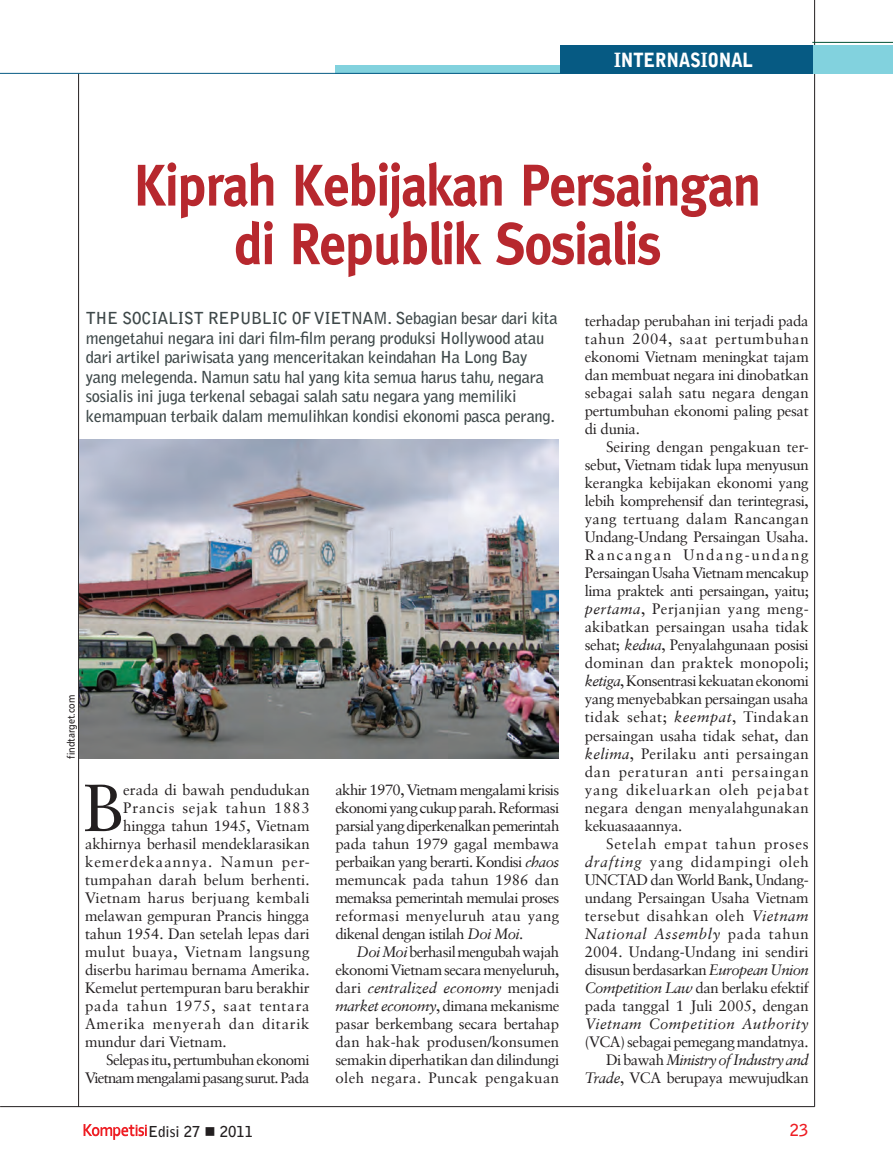
<style>
.page{position:relative;width:893px;height:1170px;background:#fff}
.page>*{position:absolute;margin:0;border:0;box-sizing:border-box;transform-origin:0 0}
.t1{font:66.6px "Sabon";color:#231f20}
.t2{font:700 58.65px/58.7px "Meta";letter-spacing:-.02em;color:#b7282e;text-align:center;scale:.9 1}
.t3{font:900 19.5px "Bell Gothic Std";letter-spacing:-.015em;color:#fff;scale:.9 1}
.t4{font:700 16.5px/19.5px "Bell Gothic Std";letter-spacing:-.02em;color:#3e4849}
.t5{font:700 16.5px "Bell Gothic Std";color:#ee1d23}
.t6{font:15px/18px "Sabon";letter-spacing:-.01em;color:#231f20;text-align:justify}
.t7{font:15px/18px "Sabon";letter-spacing:-.035em;color:#231f20;text-align:right}
.t8{font:15px "Sabon";letter-spacing:.05em;color:#231f20}
.t9{font:15px "Sabon";letter-spacing:-.05em;color:#231f20}
.t10{font:15px "Sabon";letter-spacing:-.04em;color:#231f20}
.t11{font:15px "Sabon";letter-spacing:.01em;color:#231f20}
.t12{font:15px "Sabon";letter-spacing:.015em;color:#231f20}
.t13{font:italic 15px "Sabon";letter-spacing:.03em;color:#231f20}
.t14{font:15px "Sabon";letter-spacing:.03em;color:#231f20}
.t15{font:15px "Sabon";letter-spacing:.045em;color:#231f20}
.t16{font:15px "Sabon";letter-spacing:.065em;color:#231f20}
.t17{font:700 15px "Bell Gothic Std";color:#231f20}
.t18{font:10.5px "Humanist 777 BT Roman B";color:#231f20;scale:.9 1}
.s1{font-style:italic}
</style>
<div class="page">
<svg style="left:84px;top:1124px;width:63px;height:15px"></svg>
<hr style="left:0;top:1106px;width:815px;height:1px;background:#231f20">
<hr style="left:78px;top:74px;width:1px;height:1032px;background:#231f20">
<hr style="left:814px;top:0;width:1px;height:1106px;background:#231f20">
<div style="left:808px;top:45px;width:85px;height:28px;background:#82d2de"></div>
<div style="left:560px;top:45px;width:253px;height:28px;background:#065a83"></div>
<div style="left:335px;top:65px;width:225px;height:9px;background:#82d2de"></div>
<hr style="left:0;top:73px;width:813px;height:1px;background:#065a83">
<hr style="left:812px;top:42px;width:81px;height:1px;background:#025133">
<img style="left:79px;top:439px;width:479px;height:319px">
<h3 class="t3" style="left:614px;top:48px;width:156px">INTERNASIONAL</h3>
<h2 class="t2" style="left:134px;top:156px;width:698px">Kiprah Kebijakan Persaingan di Republik Sosialis</h2>
<p class="t4" style="left:86px;top:308px;width:473px">THE SOCIALIST REPUBLIC OF VIETNAM. Sebagian besar dari kita mengetahui negara ini dari film-film perang produksi Hollywood atau dari artikel pariwisata yang menceritakan keindahan Ha Long Bay yang melegenda. Namun satu hal yang kita semua harus tahu, negara sosialis ini juga terkenal sebagai salah satu negara yang memiliki kemampuan terbaik dalam memulihkan kondisi ekonomi pasca perang.</p>
<p class="t18" style="left:64px;top:758px;width:72px;rotate:-90deg">findtarget.com</p>
<h1 class="t1" style="left:83px;top:767px;width:42px">B</h1>
<p class="t6" style="left:123px;top:781px;width:188px">erada di bawah pendudukan</p>
<p class="t8" style="left:123px;top:798px;width:188px">Prancis sejak tahun 1883</p>
<p class="t6" style="left:123px;top:817px;width:188px">hingga tahun 1945, Vietnam</p>
<p class="t6" style="left:85px;top:835px;width:226px">akhirnya berhasil mendeklarasikan</p>
<p class="t16" style="left:85px;top:852px;width:225px">kemerdekaannya. Namun per-</p>
<p class="t11" style="left:85px;top:870px;width:226px">tumpahan darah belum berhenti.</p>
<p class="t12" style="left:85px;top:888px;width:226px">Vietnam harus berjuang kembali</p>
<p class="t6" style="left:85px;top:907px;width:226px">melawan gempuran Prancis hingga</p>
<p class="t6" style="left:85px;top:925px;width:226px">tahun 1954. Dan setelah lepas dari</p>
<p class="t14" style="left:85px;top:942px;width:226px">mulut buaya, Vietnam langsung</p>
<p class="t6" style="left:85px;top:961px;width:226px">diserbu harimau bernama Amerika.</p>
<p class="t6" style="left:85px;top:979px;width:226px">Kemelut pertempuran baru berakhir</p>
<p class="t8" style="left:85px;top:996px;width:226px">pada tahun 1975, saat tentara</p>
<p class="t15" style="left:85px;top:1014px;width:226px">Amerika menyerah dan ditarik</p>
<p class="t6" style="left:85px;top:1033px;width:143px">mundur dari Vietnam.</p>
<p class="t10" style="left:106px;top:1050px;width:205px">Selepas itu, pertumbuhan ekonomi</p>
<p class="t9" style="left:85px;top:1068px;width:226px">Vietnam mengalami pasang surut. Pada</p>
<p class="t6" style="left:335px;top:781px;width:226px">akhir 1970, Vietnam mengalami krisis ekonomi yang cukup parah. Reformasi parsial yang diperkenalkan pemerintah pada tahun 1979 gagal membawa perbaikan yang berarti. Kondisi <span class="s1">chaos </span>memuncak pada tahun 1986 dan memaksa pemerintah memulai proses reformasi menyeluruh atau yang dikenal dengan istilah <span class="s1">Doi Moi</span>.</p>
<p class="t6" style="left:335px;top:943px;width:225px;text-indent:21px"><span class="s1">Doi Moi</span> berhasil mengubah wajah ekonomi Vietnam secara menyeluruh, dari <span class="s1">centralized economy</span> menjadi <span class="s1">market economy</span>, dimana mekanisme pasar berkembang secara bertahap dan hak-hak produsen/konsumen semakin diperhatikan dan dilindungi oleh negara. Puncak pengakuan</p>
<p class="t6" style="left:585px;top:312px;width:225px">terhadap perubahan ini terjadi pada tahun 2004, saat pertumbuhan ekonomi Vietnam meningkat tajam dan membuat negara ini dinobatkan sebagai salah satu negara dengan pertumbuhan ekonomi paling pesat di dunia.</p>
<p class="t6" style="left:585px;top:438px;width:226px;text-indent:21px">Seiring dengan pengakuan ter&shy;sebut, Vietnam tidak lupa menyusun kerangka kebijakan ekonomi yang lebih komprehensif dan terintegrasi, yang tertuang dalam Rancangan Undang-Undang Persaingan Usaha.<br>Rancangan Undang-undang Persaingan Usaha Vietnam mencakup lima praktek anti persaingan, yaitu; <span class="s1">pertama</span>, Perjanjian yang meng&shy;akibatkan persaingan usaha tidak sehat; <span class="s1">kedua</span>, Penyalahgunaan posisi dominan dan praktek monopoli; <span class="s1">ketiga</span>, Konsentrasi kekuatan ekonomi yang menyebabkan persaingan usaha tidak sehat; <span class="s1">keempat</span>, Tindakan persaingan usaha tidak sehat, dan <span class="s1">kelima</span>, Perilaku anti persaingan dan peraturan anti persaingan yang dikeluarkan oleh pejabat negara dengan menyalahgunakan kekuasaaannya.</p>
<p class="t6" style="left:585px;top:834px;width:225px;text-indent:21px">Setelah empat tahun proses <span class="s1">drafting</span> yang didampingi oleh UNCTAD dan World Bank, Undang&shy;undang Persaingan Usaha Vietnam tersebut disahkan oleh <span class="s1">Vietnam National Assembly</span> pada tahun 2004. Undang-Undang ini sendiri disusun berdasarkan <span class="s1">European Union Competition Law</span> dan berlaku efektif pada tanggal 1 Juli 2005, dengan</p>
<p class="t13" style="left:585px;top:1014px;width:225px">Vietnam Competition Authority</p>
<p class="t7" style="left:585px;top:1032px;width:225px">(VCA) sebagai pemegang mandatnya.<br>Di bawah <span class="s1">Ministry of Industry and<br>Trade</span>, VCA berupaya mewujudkan</p>
<p class="t17" style="left:148px;top:1122px;width:107px">Edisi 27 ■ 2011</p>
<p class="t5" style="left:790px;top:1120px;width:20px">23</p>
</div>
